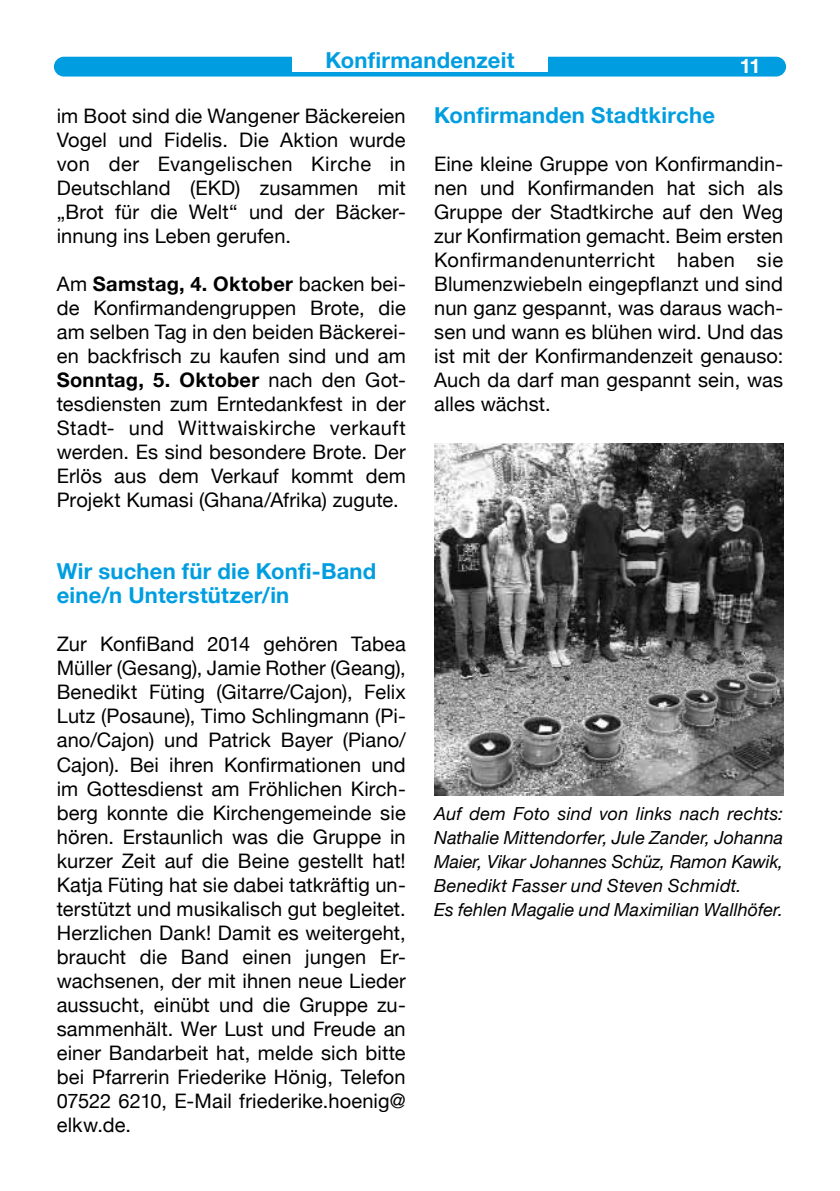
<style>
.page{position:relative;width:840px;height:1191px;background:#fff}
.page>*{position:absolute;margin:0;border:0;box-sizing:border-box;transform-origin:0 0}
.t1{font:700 22px/24px "Helvetica Neue";letter-spacing:.01em;color:#009ee0}
.t2{font:20px/24px "Helvetica Neue";letter-spacing:.005em;color:#000;text-align:justify}
.t3{font:700 20px "Helvetica Neue";color:#fff}
.t4{font:italic 18px/24px "Helvetica Neue";letter-spacing:.005em;color:#000}
.s1{font-weight:700}
</style>
<div class="page">
<svg style="left:54px;top:57px;width:731px;height:20px;background:#09a1e1"></svg>
<div style="left:292px;top:52px;width:255px;height:20px;background:#fff"></div>
<img style="left:434px;top:444px;width:348px;height:351px">
<p class="t1" style="left:325px;top:48px;width:190px">Konfirmandenzeit</p>
<p class="t3" style="left:739px;top:54px;width:22px">11</p>
<p class="t2" style="left:57px;top:104px;width:350px">im Boot sind die Wangener Bäckereien Vogel und Fidelis. Die Aktion wurde von der Evangelischen Kirche in Deutschland (EKD) zusammen mit „Brot für die Welt“ und der Bäcker&shy;innung ins Leben gerufen.</p>
<p class="t2" style="left:57px;top:272px;width:350px">Am <span class="s1">Samstag, 4. Oktober</span> backen bei&shy;de Konfirmandengruppen Brote, die am selben Tag in den beiden Bäckerei&shy;en backfrisch zu kaufen sind und am <span class="s1">Sonntag, 5. Oktober</span> nach den Got&shy;tesdiensten zum Erntedankfest in der Stadt- und Wittwaiskirche verkauft werden. Es sind besondere Brote. Der Erlös aus dem Verkauf kommt dem Projekt Kumasi (Ghana/Afrika) zugute.</p>
<p class="t1" style="left:434px;top:103px;width:282px">Konfirmanden Stadtkirche</p>
<p class="t2" style="left:434px;top:152px;width:350px">Eine kleine Gruppe von Konfirmandin&shy;nen und Konfirmanden hat sich als Gruppe der Stadtkirche auf den Weg zur Konfirmation gemacht. Beim ersten Konfirmandenunterricht haben sie Blumenzwiebeln eingepflanzt und sind nun ganz gespannt, was daraus wach&shy;sen und wann es blühen wird. Und das ist mit der Konfirmandenzeit genauso:<br>Auch da darf man gespannt sein, was alles wächst.</p>
<p class="t1" style="left:57px;top:559px;width:321px">Wir suchen für die Konfi-Band eine/n Unterstützer/in</p>
<p class="t2" style="left:57px;top:632px;width:350px">Zur KonfiBand 2014 gehören Tabea Müller (Gesang), Jamie Rother (Geang), Benedikt Füting (Gitarre/Cajon), Felix Lutz (Posaune), Timo Schlingmann (Pi&shy;ano/Cajon) und Patrick Bayer (Piano/ Cajon). Bei ihren Konfirmationen und im Gottesdienst am Fröhlichen Kirch&shy;berg konnte die Kirchengemeinde sie hören. Erstaunlich was die Gruppe in kurzer Zeit auf die Beine gestellt hat!<br>Katja Füting hat sie dabei tatkräftig un&shy;terstützt und musikalisch gut begleitet.<br>Herzlichen Dank! Damit es weitergeht, braucht die Band einen jungen Er&shy;wachsenen, der mit ihnen neue Lieder aussucht, einübt und die Gruppe zu&shy;sammenhält. Wer Lust und Freude an einer Bandarbeit hat, melde sich bitte bei Pfarrerin Friederike Hönig, Telefon 07522 6210, E-Mail friederike.hoenig@ elkw.de.</p>
<p class="t4" style="left:434px;top:801px;width:350px">Auf dem Foto sind von links nach rechts:<br>Nathalie Mittendorfer, Jule Zander, Johanna Maier, Vikar Johannes Schüz, Ramon Kawik, Benedikt Fasser und Steven Schmidt.<br>Es fehlen Magalie und Maximilian Wallhöfer.</p>
</div>
